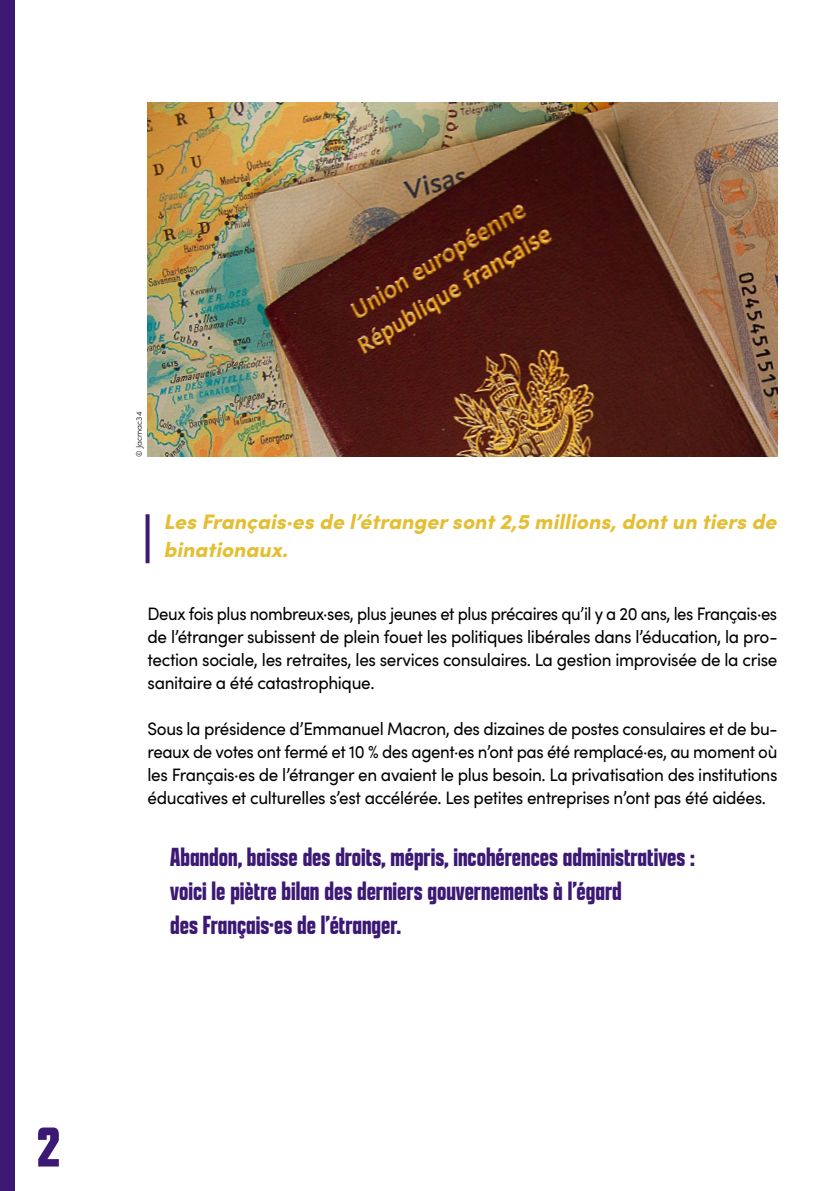
<style>
.page{position:relative;width:840px;height:1191px;background:#fff}
.page>*{position:absolute;margin:0;border:0;box-sizing:border-box;transform-origin:0 0}
.t1{font:900 60px "Apotek Comp";color:#3c1974}
.Incise{font:700 28px/34px "Apotek Comp";color:#3c1974;scale:.95 1}
.Chap_Chapô{font:italic 900 21px/28px "Sofia Pro";color:#e4bf34}
.Chap_Body{font:18px/23px "Sofia Pro";letter-spacing:-.02em;color:#000;text-align:justify;scale:.95 1}
.Chap_Body-2{font:18px/23px "Sofia Pro";letter-spacing:-.02em;color:#000;text-align:justify;scale:.93 1}
.t2{font:300 8px "Sofia Pro";color:#000}
</style>
<div class="page">
<svg style="left:145px;top:514px;width:4px;height:49px"></svg>
<div style="left:0;top:0;width:14px;height:1191px;background:#3c1974"></div>
<img style="left:147px;top:102px;width:630px;height:354px">
<h1 class="t1" style="left:37px;top:1110px;width:25px">2</h1>
<p class="t2" style="left:133px;top:456px;width:46px;rotate:-90deg">© Jacmac34</p>
<p class="Chap_Chapô" style="left:164px;top:506px;width:614px">Les Français·es de l’étranger sont 2,5 millions, dont un tiers de binationaux.</p>
<p class="Chap_Body-2" style="left:147px;top:601px;width:678px">Deux fois plus nombreux·ses, plus jeunes et plus précaires qu’il y a 20 ans, les Français·es de l’étranger subissent de plein fouet les politiques libérales dans l’éducation, la pro&shy;tection sociale, les retraites, les services consulaires. La gestion improvisée de la crise sanitaire a été catastrophique.</p>
<p class="Chap_Body" style="left:147px;top:716px;width:664px">Sous la présidence d’Emmanuel Macron, des dizaines de postes consulaires et de bu&shy;reaux de votes ont fermé et 10 % des agent·es n’ont pas été remplacé·es, au moment où les Français·es de l’étranger en avaient le plus besoin. La privatisation des institutions éducatives et culturelles s’est accélérée. Les petites entreprises n’ont pas été aidées.</p>
<p class="Incise" style="left:170px;top:839px;width:553px">Abandon, baisse des droits, mépris, incohérences administratives : voici le piètre bilan des derniers gouvernements à l’égard<br>des Français·es de l’étranger.</p>
</div>
